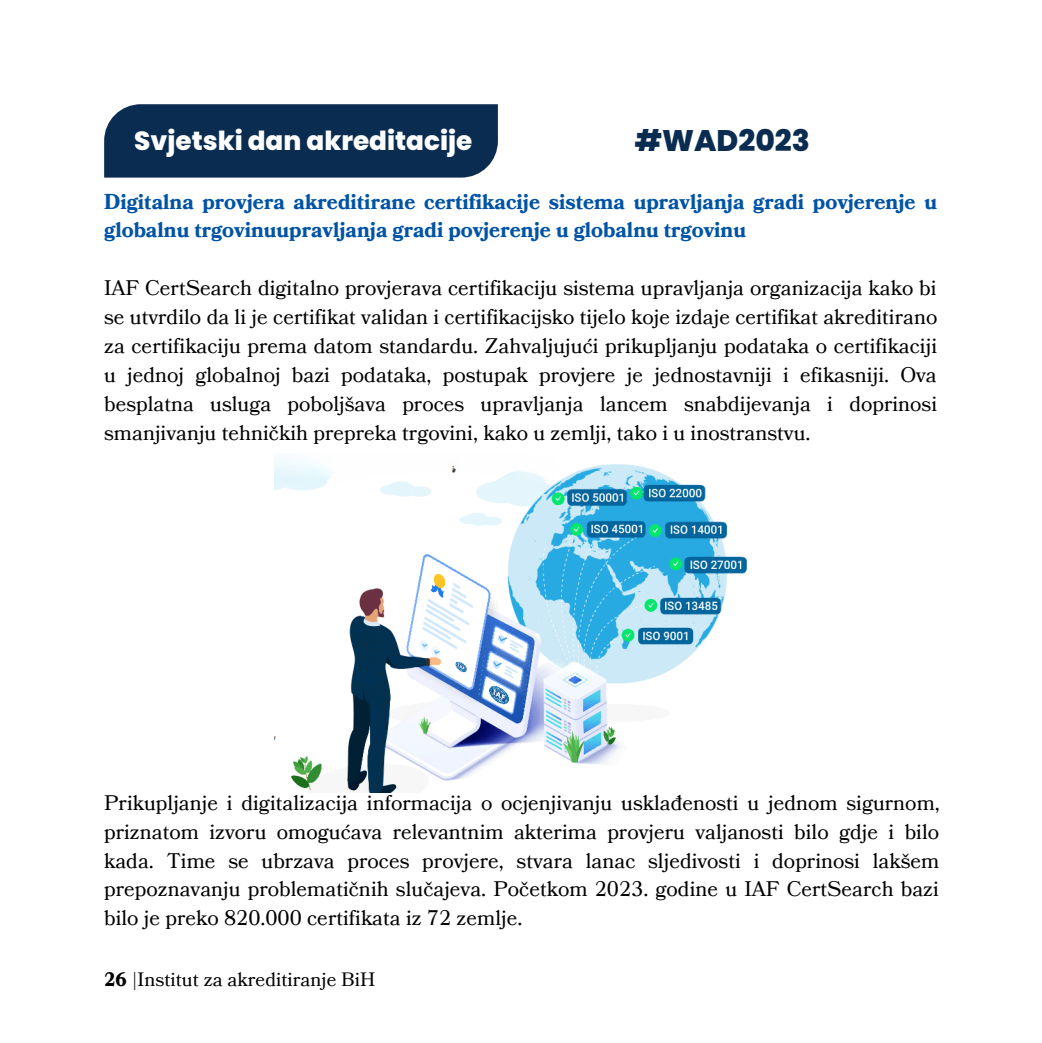
<style>
.page{position:relative;width:1042px;height:1043px;background:#fff}
.page>*{position:absolute;margin:0;border:0;box-sizing:border-box;transform-origin:0 0}
.t1{font:800 29.75px "Poppins";color:#0a2c51}
.t2{font:800 26.25px "Poppins";color:#fcfdfc}
.t3{font:21px/28.9px "Bookmania";color:#000;text-align:justify}
.t4{font:700 21px/28.9px "Bookmania";color:#0053a5}
.t5{font:19.25px "Bookmania";color:#000}
.s1{font-weight:700}
</style>
<div class="page">
<div style="left:104px;top:104px;width:394px;height:73px;background:#0a2c51"></div>
<img style="left:275px;top:458px;width:472px;height:334px">
<p class="t2" style="left:134px;top:123px;width:339px">Svjetski dan akreditacije</p>
<p class="t1" style="left:634px;top:120px;width:177px">#WAD2023</p>
<p class="t4" style="left:104px;top:188px;width:834px">Digitalna provjera akreditirane certifikacije sistema upravljanja gradi povjerenje u globalnu trgovinuupravljanja gradi povjerenje u globalnu trgovinu</p>
<p class="t3" style="left:104px;top:274px;width:834px">IAF CertSearch digitalno provjerava certifikaciju sistema upravljanja organizacija kako bi se utvrdilo da li je certifikat validan i certifikacijsko tijelo koje izdaje certifikat akreditirano za certifikaciju prema datom standardu. Zahvaljujući prikupljanju podataka o certifikaciji u jednoj globalnoj bazi podataka, postupak provjere je jednostavniji i efikasniji. Ova besplatna usluga poboljšava proces upravljanja lancem snabdijevanja i doprinosi smanjivanju tehničkih prepreka trgovini, kako u zemlji, tako i u inostranstvu.</p>
<p class="t3" style="left:104px;top:788px;width:837px">Prikupljanje i digitalizacija informacija o ocjenjivanju usklađenosti u jednom sigurnom, priznatom izvoru omogućava relevantnim akterima provjeru valjanosti bilo gdje i bilo kada. Time se ubrzava proces provjere, stvara lanac sljedivosti i doprinosi lakšem prepoznavanju problematičnih slučajeva. Početkom 2023. godine u IAF CertSearch bazi bilo je preko 820.000 certifikata iz 72 zemlje.</p>
<p class="t5" style="left:104px;top:965px;width:272px"><span class="s1">26</span> |Institut za akreditiranje BiH</p>
</div>
